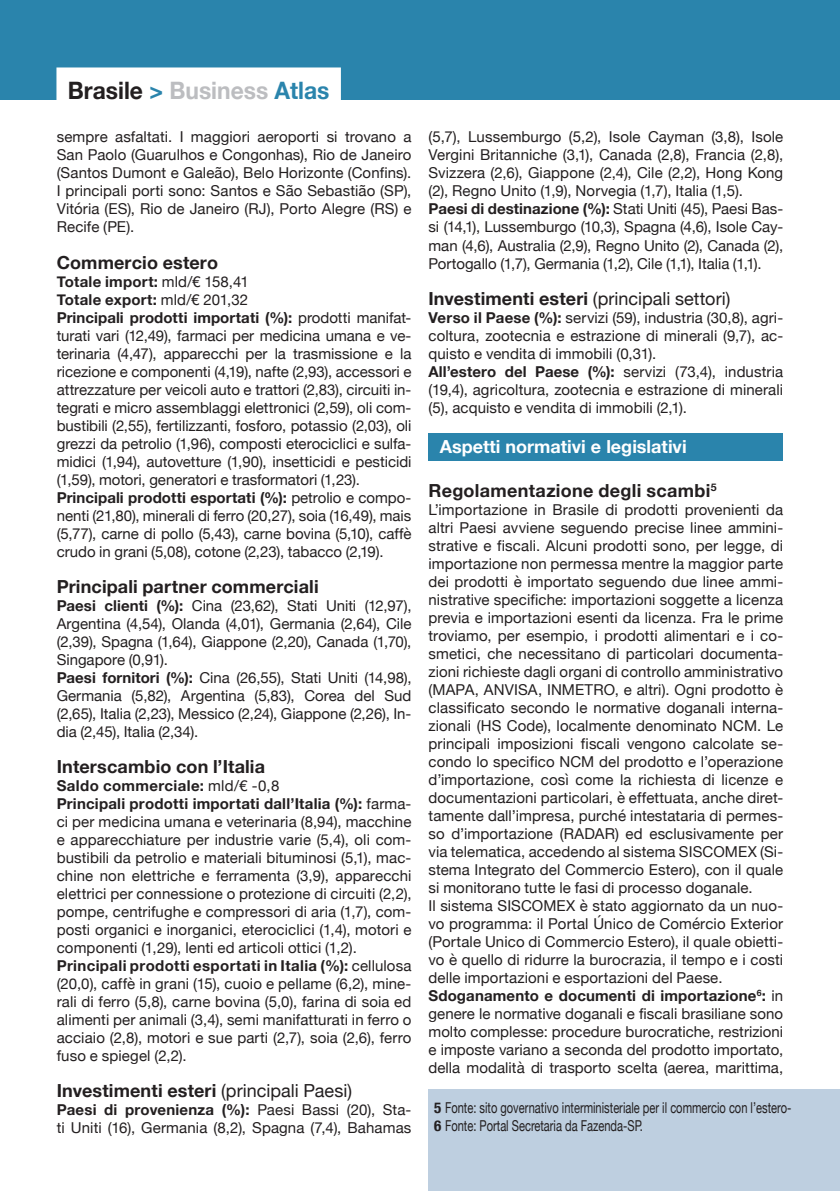
<style>
.page{position:relative;width:840px;height:1191px;background:#fff}
.page>*{position:absolute;margin:0;border:0;box-sizing:border-box;transform-origin:0 0}
.t1{font:700 24px "Helvetica Neue";color:#bcbdc0;scale:.95 1}
.t2{font:700 18px "Helvetica Neue";letter-spacing:.01em;color:#231f20}
.t3{font:18px "Helvetica Neue";color:#231f20}
.t4{font:700 18px "Helvetica Neue";color:#fff}
.t5{font:15px/18px "Helvetica Neue";letter-spacing:.005em;color:#231f20;text-align:justify}
.t6{font:15px "Helvetica Neue";letter-spacing:.005em;color:#231f20;scale:.74 1}
.t7{font:700 15px "Helvetica Neue";letter-spacing:.02em;color:#231f20}
.s1{color:#231f20}
.s2{color:#2a84ac}
.s3{font-weight:400}
.s4{font-weight:700}
.s5{font-weight:700;font-stretch:condensed}
</style>
<div class="page">
<div style="left:0;top:0;width:839px;height:99px;background:#2a84ac"></div>
<div style="left:428px;top:433px;width:354px;height:27px;background:#2a84ac"></div>
<div style="left:56px;top:67px;width:285px;height:36px;background:#fff"></div>
<div style="left:428px;top:1089px;width:411px;height:102px;background:#becfe0"></div>
<p class="t1" style="left:68px;top:72px;width:277px"><span class="s1">Brasile</span> <span class="s2">&gt;</span> Business <span class="s2">Atlas</span></p>
<p class="t5" style="left:57px;top:129px;width:356px">sempre asfaltati. I maggiori aeroporti si trovano a San Paolo (Guarulhos e Congonhas), Rio de Janeiro (Santos Dumont e Galeão), Belo Horizonte (Confins).<br>I principali porti sono: Santos e São Sebastião (SP), Vitória (ES), Rio de Janeiro (RJ), Porto Alegre (RS) e Recife (PE).</p>
<p class="t2" style="left:57px;top:248px;width:163px">Commercio estero</p>
<p class="t7" style="left:57px;top:269px;width:193px">Totale import: <span class="s3">mld/€ 158,41</span></p>
<p class="t7" style="left:57px;top:287px;width:193px">Totale export: <span class="s3">mld/€ 201,32</span></p>
<p class="t5" style="left:57px;top:309px;width:356px"><span class="s4">Principali prodotti importati (%):</span> prodotti manifat&shy;turati vari (12,49), farmaci per medicina umana e ve&shy;terinaria (4,47), apparecchi per la trasmissione e la ricezione e componenti (4,19), nafte (2,93), accessori e attrezzature per veicoli auto e trattori (2,83), circuiti in&shy;tegrati e micro assemblaggi elettronici (2,59), oli com&shy;bustibili (2,55), fertilizzanti, fosforo, potassio (2,03), oli grezzi da petrolio (1,96), composti eterociclici e sulfa&shy;midici (1,94), autovetture (1,90), insetticidi e pesticidi (1,59), motori, generatori e trasformatori (1,23).</p>
<p class="t5" style="left:57px;top:489px;width:356px"><span class="s4">Principali prodotti esportati (%):</span> petrolio e compo&shy;nenti (21,80), minerali di ferro (20,27), soia (16,49), mais (5,77), carne di pollo (5,43), carne bovina (5,10), caffè crudo in grani (5,08), cotone (2,23), tabacco (2,19).</p>
<p class="t2" style="left:57px;top:572px;width:263px">Principali partner commerciali</p>
<p class="t5" style="left:57px;top:597px;width:356px"><span class="s4">Paesi clienti (%):</span> Cina (23,62), Stati Uniti (12,97), Argentina (4,54), Olanda (4,01), Germania (2,64), Cile (2,39), Spagna (1,64), Giappone (2,20), Canada (1,70), Singapore (0,91).</p>
<p class="t5" style="left:57px;top:669px;width:356px"><span class="s4">Paesi fornitori (%):</span> Cina (26,55), Stati Uniti (14,98), Germania (5,82), Argentina (5,83), Corea del Sud (2,65), Italia (2,23), Messico (2,24), Giappone (2,26), In&shy;dia (2,45), Italia (2,34).</p>
<p class="t2" style="left:57px;top:752px;width:210px">Interscambio con l’Italia</p>
<p class="t7" style="left:57px;top:773px;width:224px">Saldo commerciale: <span class="s3">mld/€ -0,8</span></p>
<p class="t5" style="left:57px;top:795px;width:356px"><span class="s4">Principali prodotti importati dall’Italia (%):</span> farma&shy;ci per medicina umana e veterinaria (8,94), macchine e apparecchiature per industrie varie (5,4), oli com&shy;bustibili da petrolio e materiali bituminosi (5,1), mac&shy;chine non elettriche e ferramenta (3,9), apparecchi elettrici per connessione o protezione di circuiti (2,2), pompe, centrifughe e compressori di aria (1,7), com&shy;posti organici e inorganici, eterociclici (1,4), motori e componenti (1,29), lenti ed articoli ottici (1,2).</p>
<p class="t5" style="left:57px;top:957px;width:356px"><span class="s4">Principali prodotti esportati in Italia (%):</span> cellulosa (20,0), caffè in grani (15), cuoio e pellame (6,2), mine&shy;rali di ferro (5,8), carne bovina (5,0), farina di soia ed alimenti per animali (3,4), semi manifatturati in ferro o acciaio (2,8), motori e sue parti (2,7), soia (2,6), ferro fuso e spiegel (2,2).</p>
<p class="t2" style="left:57px;top:1076px;width:297px">Investimenti esteri <span class="s3">(principali Paesi)</span></p>
<p class="t5" style="left:57px;top:1101px;width:356px"><span class="s4">Paesi di provenienza (%):</span> Paesi Bassi (20), Sta&shy;ti Uniti (16), Germania (8,2), Spagna (7,4), Bahamas</p>
<p class="t5" style="left:428px;top:129px;width:356px">(5,7), Lussemburgo (5,2), Isole Cayman (3,8), Isole Vergini Britanniche (3,1), Canada (2,8), Francia (2,8), Svizzera (2,6), Giappone (2,4), Cile (2,2), Hong Kong (2), Regno Unito (1,9), Norvegia (1,7), Italia (1,5).</p>
<p class="t5" style="left:428px;top:201px;width:356px"><span class="s4">Paesi di destinazione (%):</span> Stati Uniti (45), Paesi Bas&shy;si (14,1), Lussemburgo (10,3), Spagna (4,6), Isole Cay&shy;man (4,6), Australia (2,9), Regno Unito (2), Canada (2), Portogallo (1,7), Germania (1,2), Cile (1,1), Italia (1,1).</p>
<p class="t3" style="left:428px;top:285px;width:303px"><span class="s4">Investimenti esteri</span> (principali settori)</p>
<p class="t5" style="left:428px;top:309px;width:356px"><span class="s4">Verso il Paese (%):</span> servizi (59), industria (30,8), agri&shy;coltura, zootecnia e estrazione di minerali (9,7), ac&shy;quisto e vendita di immobili (0,31).</p>
<p class="t5" style="left:428px;top:363px;width:356px"><span class="s4">All’estero del Paese (%):</span> servizi (73,4), industria (19,4), agricoltura, zootecnia e estrazione di minerali (5), acquisto e vendita di immobili (2,1).</p>
<p class="t4" style="left:439px;top:432px;width:248px">Aspetti normativi e legislativi</p>
<p class="t2" style="left:428px;top:476px;width:289px">Regolamentazione degli scambi<sup>5</sup></p>
<p class="t5" style="left:428px;top:501px;width:356px">L’importazione in Brasile di prodotti provenienti da altri Paesi avviene seguendo precise linee ammini&shy;strative e fiscali. Alcuni prodotti sono, per legge, di importazione non permessa mentre la maggior parte dei prodotti è importato seguendo due linee ammi&shy;nistrative specifiche: importazioni soggette a licenza previa e importazioni esenti da licenza. Fra le prime troviamo, per esempio, i prodotti alimentari e i co&shy;smetici, che necessitano di particolari documenta&shy;zioni richieste dagli organi di controllo amministrativo (MAPA, ANVISA, INMETRO, e altri). Ogni prodotto è classificato secondo le normative doganali interna&shy;zionali (HS Code), localmente denominato NCM. Le principali imposizioni fiscali vengono calcolate se&shy;condo lo specifico NCM del prodotto e l’operazione d’importazione, così come la richiesta di licenze e documentazioni particolari, è effettuata, anche diret&shy;tamente dall’impresa, purché intestataria di permes&shy;so d’importazione (RADAR) ed esclusivamente per via telematica, accedendo al sistema SISCOMEX (Si&shy;stema Integrato del Commercio Estero), con il quale si monitorano tutte le fasi di processo doganale.</p>
<p class="t5" style="left:428px;top:897px;width:356px">Il sistema SISCOMEX è stato aggiornato da un nuo&shy;vo programma: il Portal Único de Comércio Exterior (Portale Unico di Commercio Estero), il quale obietti&shy;vo è quello di ridurre la burocrazia, il tempo e i costi delle importazioni e esportazioni del Paese.</p>
<p class="t5" style="left:428px;top:987px;width:356px"><span class="s4">Sdoganamento e documenti di importazione</span><sup>6</sup><span class="s4">:</span> in genere le normative doganali e fiscali brasiliane sono molto complesse: procedure burocratiche, restrizioni e imposte variano a seconda del prodotto importato, della modalità di trasporto scelta (aerea, marittima,</p>
<p class="t6" style="left:434px;top:1097px;width:484px"><span class="s5">5</span> Fonte: sito governativo interministeriale per il commercio con l’estero-</p>
<p class="t6" style="left:434px;top:1115px;width:283px"><span class="s5">6</span> Fonte: Portal Secretaria da Fazenda-SP.</p>
</div>
